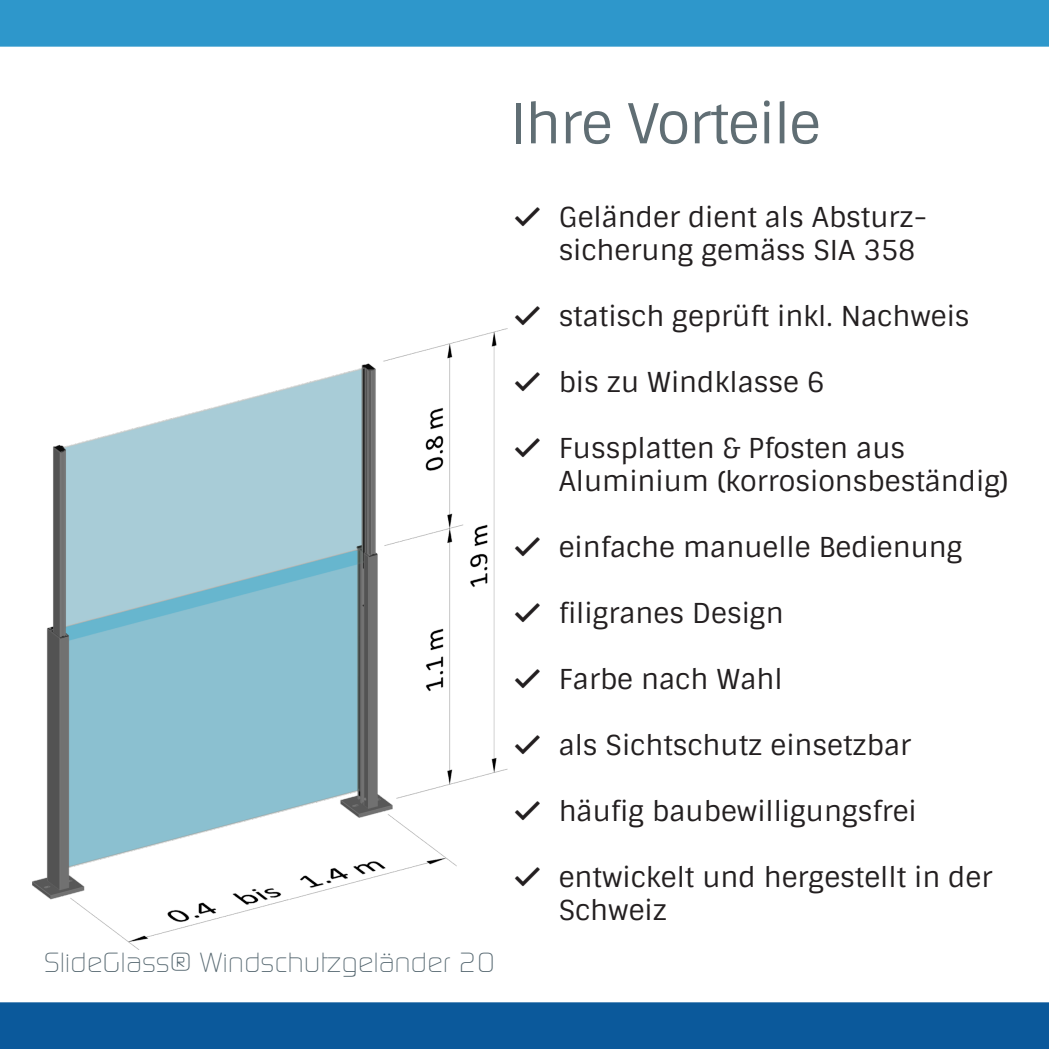
<style>
.page{position:relative;width:1049px;height:1049px;background:#fff}
.page>*{position:absolute;margin:0;border:0;box-sizing:border-box;transform-origin:0 0}
.Huge_Headline{font:55px "Sintony";letter-spacing:-.02em;color:#606e74}
.t1{font:27.5px/33px "Sintony";color:#231f20}
.Subheader{font:300 27.5px "Continuum";letter-spacing:.02em;color:#53656e}
</style>
<div class="page">
<img style="left:32px;top:328px;width:475px;height:621px">
<div style="left:0;top:0;width:1049px;height:47px;background:#2e97cb"></div>
<div style="left:0;top:1002px;width:1049px;height:47px;background:#0b599b"></div>
<p class="Huge_Headline" style="left:510px;top:89px;width:313px">Ihre Vorteile</p>
<p class="Subheader" style="left:45px;top:946px;width:452px">SlideGlass® Windschutzgeländer 20</p>
<p class="t1" style="left:559px;top:201px;width:370px">Geländer dient als Absturz&shy;sicherung gemäss SIA 358</p>
<p class="t1" style="left:559px;top:300px;width:412px">statisch geprüft inkl. Nachweis</p>
<p class="t1" style="left:559px;top:366px;width:267px">bis zu Windklasse 6</p>
<p class="t1" style="left:559px;top:432px;width:451px">Fussplatten &amp; Pfosten aus<br>Aluminium (korrosionsbeständig)</p>
<p class="t1" style="left:559px;top:531px;width:405px">einfache manuelle Bedienung</p>
<p class="t1" style="left:559px;top:597px;width:226px">filigranes Design</p>
<p class="t1" style="left:559px;top:663px;width:225px">Farbe nach Wahl</p>
<p class="t1" style="left:559px;top:729px;width:354px">als Sichtschutz einsetzbar</p>
<p class="t1" style="left:559px;top:795px;width:360px">häufig baubewilligungsfrei</p>
<p class="t1" style="left:559px;top:861px;width:435px">entwickelt und hergestellt in der<br>Schweiz</p>
</div>
